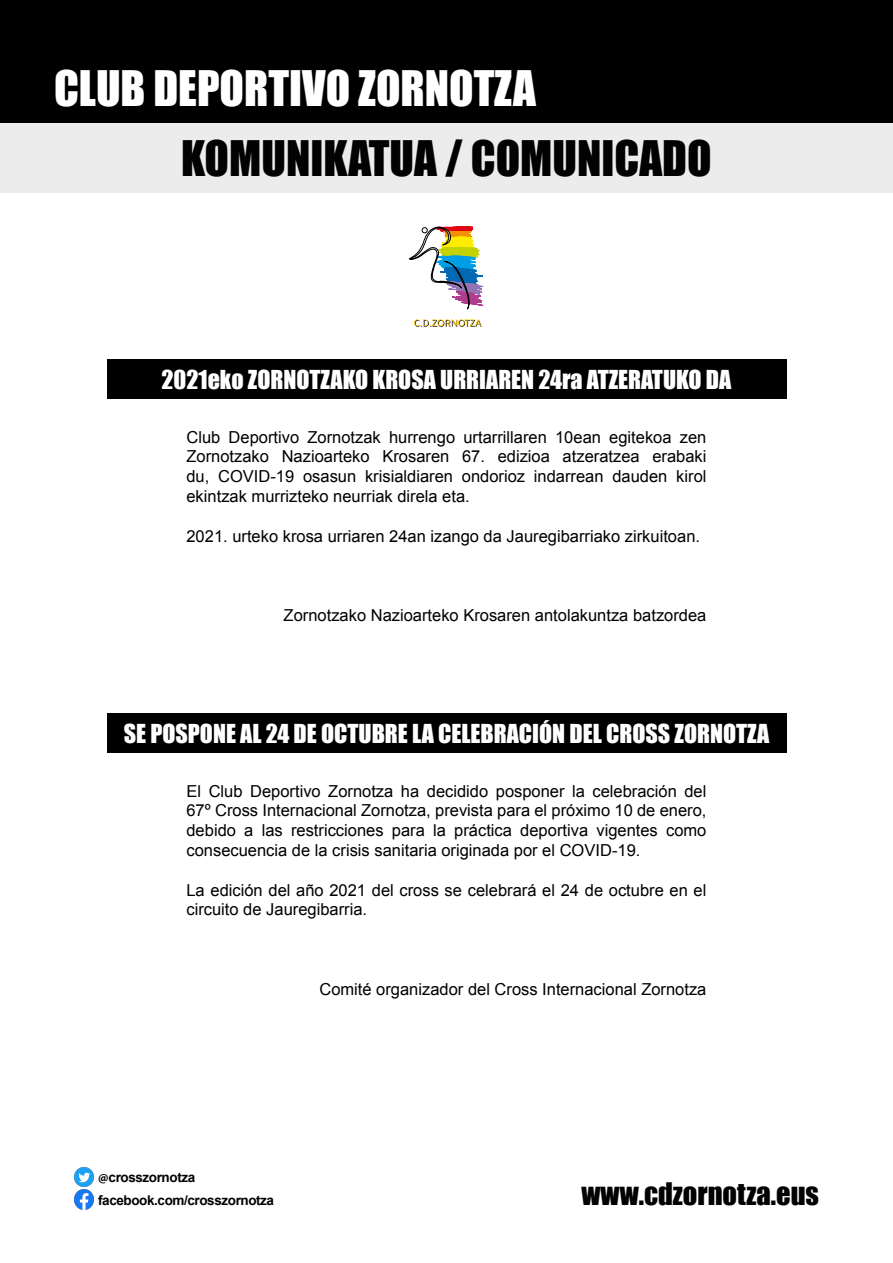
<style>
.page{position:relative;width:893px;height:1263px;background:#fff}
.page>*{position:absolute;margin:0;border:0;box-sizing:border-box;transform-origin:0 0}
.t1{font:45px "Impact";color:#020203}
.t2{font:45px "Impact";color:#fff}
.t3{font:28.5px "Impact";color:#020203}
.t4{font:24px "Impact";color:#fff}
.t5{font:16.5px/19.8px "Arial";color:#000}
.t6{font:700 13.5px/22.8px "Arial";letter-spacing:-.03em;color:#020203}
.s1{font-family:"Myriad Pro"}
</style>
<div class="page">
<img style="left:74px;top:1168px;width:20px;height:19px">
<img style="left:74px;top:1190px;width:20px;height:19px">
<div style="left:0;top:0;width:893px;height:123px;background:#000"></div>
<div style="left:0;top:123px;width:893px;height:70px;background:#ececec"></div>
<div style="left:107px;top:360px;width:679px;height:39px;background:#000"></div>
<div style="left:107px;top:714px;width:679px;height:39px;background:#000"></div>
<svg style="left:414px;top:319px;width:68px;height:8px"></svg>
<svg style="left:409px;top:226px;width:75px;height:83px"></svg>
<h1 class="t2" style="left:54px;top:54px;width:483px">CLUB DEPORTIVO ZORNOTZA</h1>
<h1 class="t1" style="left:181px;top:123px;width:532px">KOMUNIKATUA / COMUNICADO</h1>
<p class="t4" style="left:162px;top:361px;width:571px">2021eko ZORNOTZAKO KROSA URRIAREN 24ra ATZERATUKO DA</p>
<p class="t5" style="left:186px;top:427px;width:521px">Club Deportivo Zornotzak hurrengo urtarrillaren 10ean egitekoa zen</p>
<p class="t5" style="left:186px;top:447px;width:521px">Zornotzako Nazioarteko Krosaren 67. edizioa atzeratzea erabaki du, COVID-19 osasun krisialdiaren ondorioz indarrean dauden kirol</p>
<p class="t5" style="left:186px;top:486px;width:285px">ekintzak murrizteko neurriak direla eta.</p>
<p class="t5" style="left:186px;top:526px;width:515px">2021. urteko krosa urriaren 24an izango da Jauregibarriako zirkuitoan.</p>
<p class="t5" style="left:284px;top:605px;width:424px">Zornotzako Nazioarteko Krosaren antolakuntza batzordea</p>
<p class="t4" style="left:124px;top:715px;width:647px">SE POSPONE AL 24 DE OCTUBRE LA CELEBRACIÓN DEL CROSS ZORNOTZA</p>
<p class="t5" style="left:186px;top:781px;width:521px">El Club Deportivo Zornotza ha decidido posponer la celebración del</p>
<p class="t5" style="left:186px;top:801px;width:521px">67º Cross Internacional Zornotza, prevista para el próximo 10 de enero,</p>
<p class="t5" style="left:186px;top:821px;width:521px">debido a las restricciones para la práctica deportiva vigentes como</p>
<p class="t5" style="left:186px;top:840px;width:455px">consecuencia de la crisis sanitaria originada por el COVID-19.</p>
<p class="t5" style="left:186px;top:880px;width:521px">La edición del año 2021 del cross se celebrará el 24 de octubre en el circuito de Jauregibarria.</p>
<p class="t5" style="left:319px;top:979px;width:388px">Comité organizador del Cross Internacional Zornotza</p>
<p class="t6" style="left:98px;top:1166px;width:177px"><span class="s1">@</span>crosszornotza facebook.com/crosszornotza</p>
<h2 class="t3" style="left:582px;top:1172px;width:239px">www.cdzornotza.eus</h2>
</div>
